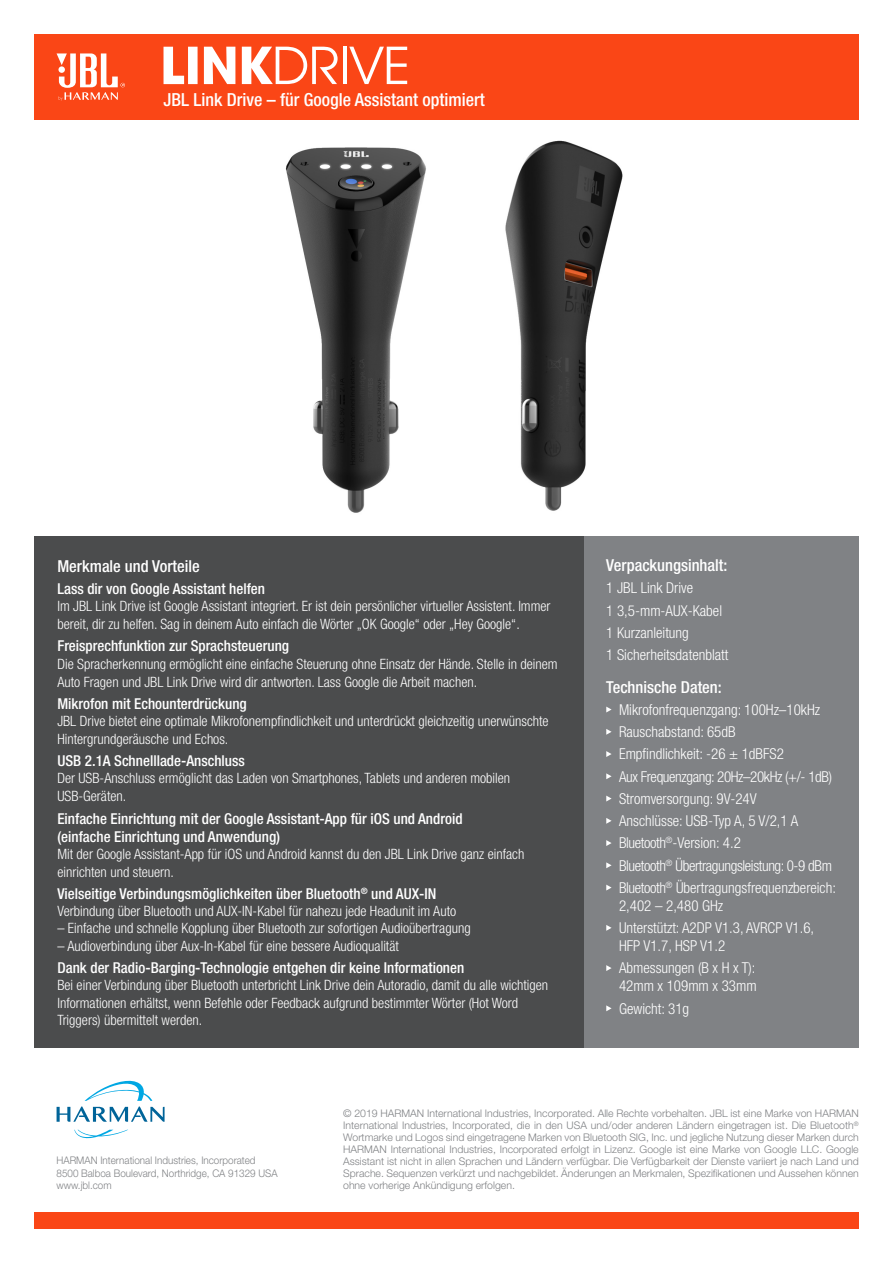
<style>
.page{position:relative;width:893px;height:1263px;background:#fff}
.page>*{position:absolute;margin:0;border:0;box-sizing:border-box;transform-origin:0 0}
.t1{font:500 condensed 18px "Helvetica Neue LT Pro";color:#fff}
.t2{font:500 condensed 16.5px "Helvetica Neue LT Pro";color:#fff}
.t3{font:500 condensed 15px/18px "Helvetica Neue LT Pro";color:#fff}
.t4{font:300 condensed 15px/18px "Helvetica Neue LT Pro";color:#fff}
.t5{font:300 condensed 15px "Helvetica Neue LT Pro";letter-spacing:-.025em;color:#fff}
.t6{font:300 condensed 14.25px/18px "Helvetica Neue LT Pro";color:#fff}
.t7{font:300 10.5px/12px "Helvetica Neue LT Pro";color:#808285;text-align:justify}
.t8{font:300 10.5px "Helvetica Neue LT Pro";color:#808285;scale:.94 1}
</style>
<div class="page">
<div style="left:34px;top:34px;width:825px;height:85px;background:#fa4616"></div>
<div style="left:34px;top:1213px;width:825px;height:16px;background:#fa4616"></div>
<svg style="left:57px;top:53px;width:68px;height:48px"></svg>
<svg style="left:74px;top:1130px;width:54px;height:8px"></svg>
<svg style="left:57px;top:1080px;width:108px;height:42px"></svg>
<div style="left:584px;top:537px;width:275px;height:511px;background:#808285"></div>
<svg style="left:606px;top:706px;width:6px;height:6px"></svg>
<svg style="left:606px;top:729px;width:6px;height:6px"></svg>
<svg style="left:606px;top:751px;width:6px;height:6px"></svg>
<svg style="left:606px;top:773px;width:6px;height:6px"></svg>
<svg style="left:606px;top:796px;width:6px;height:5px"></svg>
<svg style="left:606px;top:818px;width:6px;height:6px"></svg>
<svg style="left:606px;top:840px;width:6px;height:6px"></svg>
<svg style="left:606px;top:862px;width:6px;height:6px"></svg>
<svg style="left:606px;top:885px;width:6px;height:5px"></svg>
<svg style="left:606px;top:925px;width:6px;height:6px"></svg>
<svg style="left:606px;top:965px;width:6px;height:6px"></svg>
<svg style="left:606px;top:1005px;width:6px;height:6px"></svg>
<div style="left:34px;top:537px;width:550px;height:511px;background:#4b4c4d"></div>
<hr style="left:343px;top:47px;width:3px;height:37px;background:#fff">
<svg style="left:349px;top:47px;width:58px;height:37px"></svg>
<svg style="left:163px;top:47px;width:21px;height:37px"></svg>
<div style="left:188px;top:47px;width:10px;height:37px;background:#fff"></div>
<svg style="left:204px;top:47px;width:31px;height:37px"></svg>
<svg style="left:242px;top:47px;width:96px;height:37px"></svg>
<img style="left:505px;top:140px;width:118px;height:371px">
<img style="left:285px;top:147px;width:141px;height:366px">
<p class="t1" style="left:163px;top:89px;width:323px">JBL Link Drive – für Google Assistant optimiert</p>
<p class="t2" style="left:57px;top:556px;width:144px">Merkmale und Vorteile</p>
<p class="t3" style="left:57px;top:580px;width:209px">Lass dir von Google Assistant helfen</p>
<p class="t6" style="left:57px;top:597px;width:495px">Im JBL Link Drive ist Google Assistant integriert. Er ist dein persönlicher virtueller Assistent. Immer bereit, dir zu helfen. Sag in deinem Auto einfach die Wörter „OK Google“ oder „Hey Google“.</p>
<p class="t3" style="left:57px;top:637px;width:233px">Freisprechfunktion zur Sprachsteuerung</p>
<p class="t6" style="left:57px;top:654px;width:502px">Die Spracherkennung ermöglicht eine einfache Steuerung ohne Einsatz der Hände. Stelle in deinem<br>Auto Fragen und JBL Link Drive wird dir antworten. Lass Google die Arbeit machen.</p>
<p class="t3" style="left:57px;top:694px;width:191px">Mikrofon mit Echounterdrückung</p>
<p class="t6" style="left:57px;top:712px;width:493px">JBL Drive bietet eine optimale Mikrofonempfindlichkeit und unterdrückt gleichzeitig unerwünschte<br>Hintergrundgeräusche und Echos.</p>
<p class="t3" style="left:57px;top:752px;width:189px">USB 2.1A Schnelllade-Anschluss</p>
<p class="t6" style="left:57px;top:769px;width:454px">Der USB-Anschluss ermöglicht das Laden von Smartphones, Tablets und anderen mobilen<br>USB-Geräten.</p>
<p class="t3" style="left:57px;top:809px;width:407px">Einfache Einrichtung mit der Google Assistant-App für iOS und Android (einfache Einrichtung und Anwendung)</p>
<p class="t6" style="left:57px;top:844px;width:468px">Mit der Google Assistant-App für iOS und Android kannst du den JBL Link Drive ganz einfach einrichten und steuern.</p>
<p class="t3" style="left:57px;top:884px;width:381px">Vielseitige Verbindungsmöglichkeiten über Bluetooth<sup>®</sup> und AUX-IN</p>
<p class="t6" style="left:57px;top:902px;width:400px">Verbindung über Bluetooth und AUX-IN-Kabel für nahezu jede Headunit im Auto</p>
<p class="t6" style="left:57px;top:919px;width:415px">– Einfache und schnelle Kopplung über Bluetooth zur sofortigen Audioübertragung</p>
<p class="t6" style="left:57px;top:937px;width:343px">– Audioverbindung über Aux-In-Kabel für eine bessere Audioqualität</p>
<p class="t3" style="left:57px;top:959px;width:408px">Dank der Radio-Barging-Technologie entgehen dir keine Informationen</p>
<p class="t6" style="left:57px;top:977px;width:492px;line-height:17.1px">Bei einer Verbindung über Bluetooth unterbricht Link Drive dein Autoradio, damit du alle wichtigen<br>Informationen erhältst, wenn Befehle oder Feedback aufgrund bestimmter Wörter (Hot Word<br>Triggers) übermittelt werden.</p>
<p class="t2" style="left:606px;top:555px;width:123px">Verpackungsinhalt:</p>
<p class="t4" style="left:606px;top:579px;width:88px">1 JBL Link Drive</p>
<p class="t4" style="left:606px;top:601px;width:117px">1 3,5-mm-AUX-Kabel</p>
<p class="t4" style="left:606px;top:623px;width:84px">1 Kurzanleitung</p>
<p class="t4" style="left:606px;top:646px;width:124px">1 Sicherheitsdatenblatt</p>
<p class="t2" style="left:606px;top:677px;width:117px">Technische Daten:</p>
<p class="t4" style="left:619px;top:700px;width:203px">Mikrofonfrequenzgang: 100Hz–10kHz</p>
<p class="t4" style="left:619px;top:723px;width:118px">Rauschabstand: 65dB</p>
<p class="t4" style="left:619px;top:745px;width:166px">Empfindlichkeit: -26 ± 1dBFS2</p>
<p class="t5" style="left:619px;top:768px;width:214px">Aux Frequenzgang: 20Hz–20kHz (+/- 1dB)</p>
<p class="t4" style="left:619px;top:789px;width:139px">Stromversorgung: 9V-24V</p>
<p class="t4" style="left:619px;top:812px;width:181px">Anschlüsse: USB-Typ A, 5 V/2,1 A</p>
<p class="t5" style="left:619px;top:834px;width:123px">Bluetooth<sup>®</sup>-Version: 4.2</p>
<p class="t5" style="left:619px;top:857px;width:214px">Bluetooth<sup>®</sup> Übertragungsleistung: 0-9 dBm</p>
<p class="t4" style="left:619px;top:878px;width:218px">Bluetooth<sup>®</sup> Übertragungsfrequenzbereich:<br>2,402 – 2,480 GHz</p>
<p class="t4" style="left:619px;top:919px;width:197px">Unterstützt: A2DP V1.3, AVRCP V1.6,<br>HFP V1.7, HSP V1.2</p>
<p class="t4" style="left:619px;top:959px;width:139px">Abmessungen (B x H x T):<br>42mm x 109mm x 33mm</p>
<p class="t4" style="left:619px;top:999px;width:72px">Gewicht: 31g</p>
<p class="t8" style="left:57px;top:1154px;width:213px">HARMAN International Industries, Incorporated</p>
<p class="t8" style="left:57px;top:1166px;width:237px">8500 Balboa Boulevard, Northridge, CA 91329 USA</p>
<p class="t8" style="left:57px;top:1179px;width:60px">www.jbl.com</p>
<p class="t7" style="left:343px;top:1107px;width:517px">© 2019 HARMAN International Industries, Incorporated. Alle Rechte vorbehalten. JBL ist eine Marke von HARMAN International Industries, Incorporated, die in den USA und/oder anderen Ländern eingetragen ist. Die Bluetooth<sup>® </sup>Wortmarke und Logos sind eingetragene Marken von Bluetooth SIG, Inc. und jegliche Nutzung dieser Marken durch HARMAN International Industries, Incorporated erfolgt in Lizenz. Google ist eine Marke von Google LLC. Google Assistant ist nicht in allen Sprachen und Ländern verfügbar. Die Verfügbarkeit der Dienste variiert je nach Land und Sprache. Sequenzen verkürzt und nachgebildet. Änderungen an Merkmalen, Spezifikationen und Aussehen können ohne vorherige Ankündigung erfolgen.</p>
</div>
